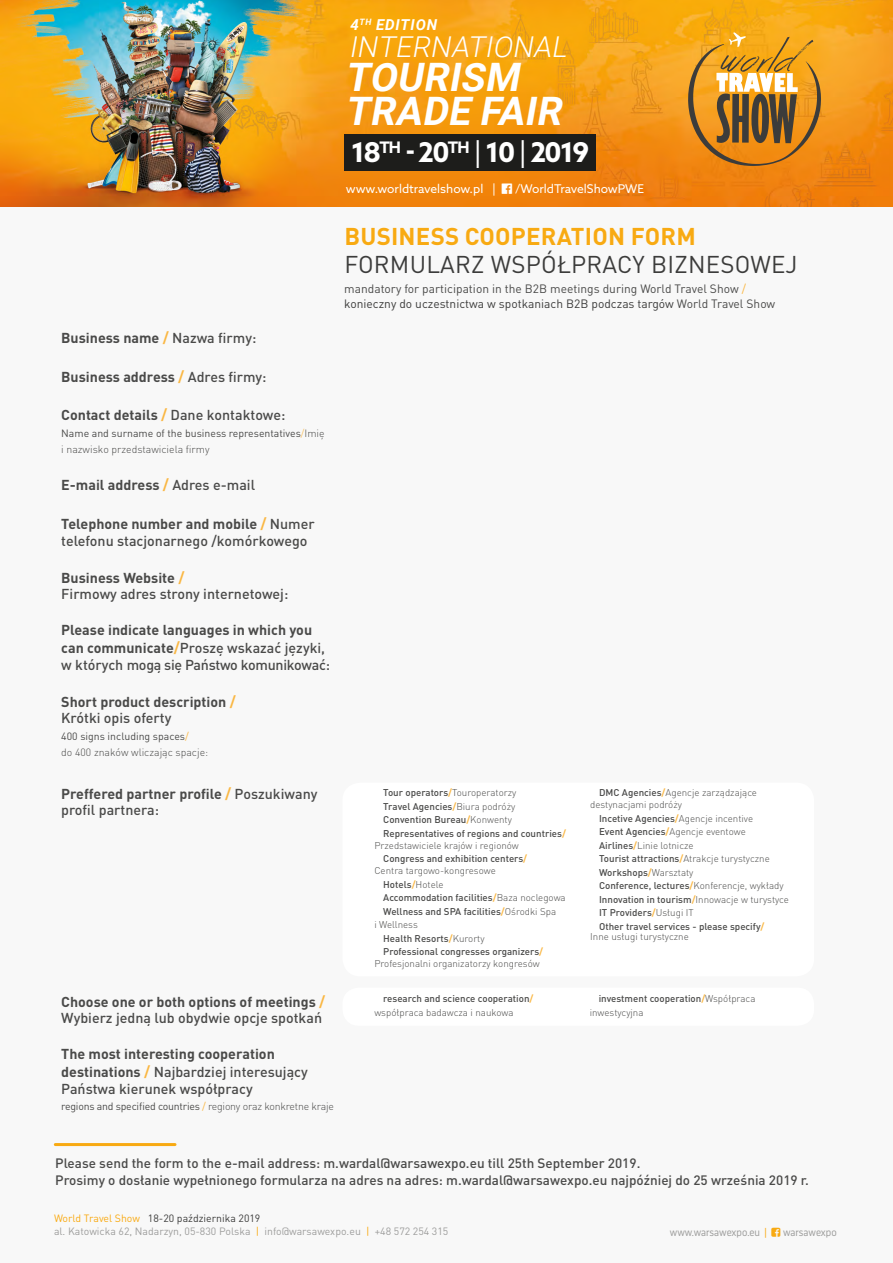
<style>
.page{position:relative;width:893px;height:1263px;background:#f8f8f8}
.page>*{position:absolute;margin:0;border:0;box-sizing:border-box;transform-origin:0 0}
.t1{font:italic 700 39.15px/34px "Roboto";color:#fff}
.t2{font:italic 300 28.8px "Roboto";color:#fff}
.t3{font:700 27.3px "Azo Sans";letter-spacing:-.06em;color:#fff}
.t4{font:24px "DIN Pro";letter-spacing:.01em;color:#3c3c3b}
.t5{font:700 24px "DIN Pro";letter-spacing:.01em;color:#f8aa12}
.t6{font:italic 700 15px "Roboto";letter-spacing:.055em;color:#fff}
.t7{font:500 14.25px/16.5px "DIN Pro";color:#4a4a49}
.t8{font:700 14.25px/18px "DIN Pro";color:#4a4a49}
.t9{font:500 14.25px "DIN Pro";letter-spacing:-.02em;color:#4a4a49}
.t10{font:500 13.5px/16.5px "DIN Pro";color:#4a4a49}
.t11{font:12px/15px "DIN Pro";color:#4a4a49}
.t12{font:12px "Azo Sans";color:#fff}
.t13{font:10.5px/12.6px "DIN Pro";color:#9d9d9c}
.t14{font:10.5px/16.5px "DIN Pro";color:#4a4a49}
.t15{font:10.5px "DIN Pro";letter-spacing:-.02em;color:#4a4a49}
.t16{font:300 10.5px/16.5px "DIN Pro";color:#4a4a49}
.t17{font:300 10.5px "Darwin Pro";color:#9d9d9c}
.t18{font:500 9.75px/13.5px "DIN Pro";color:#4a4a49}
.t19{font:300 9.75px/13.5px "DIN Pro";color:#4a4a49}
.s1{font-weight:400}
.s2{font-size:15px;color:#fab743}
.s3{font-weight:500}
.s4{font-weight:700}
.s5{font-weight:700;font-size:15px;color:#fab743}
.s6{font-weight:300;color:#fab743}
.s7{font-weight:300}
.s8{font-weight:400;color:#fab743}
.s9{color:#fab743}
.s10{color:#3c3c3b}
.s11{font-weight:700;color:#fab743}
.s12{color:#f8aa12}
</style>
<div class="page">
<div style="left:342px;top:783px;width:472px;height:193px;background:#fff;border-radius:18px"></div>
<div style="left:342px;top:988px;width:472px;height:38px;background:#fff;border-radius:16px"></div>
<img style="left:0;top:0;width:893px;height:207px">
<svg style="left:688px;top:32px;width:133px;height:134px"></svg>
<div style="left:344px;top:134px;width:252px;height:37px;background:#1d1d1b"></div>
<hr style="left:55px;top:1143px;width:120px;height:3px;background:#f8aa12">
<svg style="left:502px;top:184px;width:10px;height:10px"></svg>
<h3 class="t6" style="left:350px;top:15px;width:88px">4<sup>TH</sup> EDITION</h3>
<h2 class="t2" style="left:349px;top:27px;width:226px">INTERNATIONAL</h2>
<h1 class="t1" style="left:345px;top:59px;width:226px">TOURISM<br>TRADE FAIR</h1>
<h3 class="t3" style="left:351px;top:134px;width:240px">18<sup>TH</sup> - 20<sup>TH</sup> <span class="s1">|</span> 10 <span class="s1">|</span> 2019</h3>
<p class="t12" style="left:346px;top:181px;width:152px">www.worldtravelshow.pl |</p>
<p class="t12" style="left:515px;top:181px;width:130px">/WorldTravelShowPWE</p>
<h3 class="t5" style="left:344px;top:220px;width:353px">BUSINESS COOPERATION FORM</h3>
<h3 class="t4" style="left:344px;top:248px;width:455px">FORMULARZ WSPÓŁPRACY BIZNESOWEJ</h3>
<h3 class="t8" style="left:61px;top:329px;width:197px">Business name <span class="s2">/</span> <span class="s3">Nazwa firmy:</span></h3>
<h3 class="t8" style="left:61px;top:367px;width:207px">Business address <span class="s2">/</span> <span class="s3">Adres firmy:</span></h3>
<h3 class="t7" style="left:61px;top:406px;width:226px"><span class="s4">Contact details</span> <span class="s5">/</span> Dane kontaktowe:</h3>
<p class="t14" style="left:61px;top:424px;width:265px">Name and surname of the business representatives<span class="s6">/</span><span class="s7">Imię i nazwisko przedstawiciela firmy</span></p>
<h3 class="t8" style="left:61px;top:476px;width:195px">E-mail address <span class="s2">/</span> <span class="s3">Adres e-mail</span></h3>
<h3 class="t7" style="left:61px;top:515px;width:255px"><span class="s4">Telephone number and mobile</span> <span class="s5">/</span> Numer telefonu stacjonarnego /komórkowego</h3>
<h3 class="t7" style="left:61px;top:569px;width:229px"><span class="s4">Business Website</span> <span class="s5">/<br></span>Firmowy adres strony internetowej:</h3>
<h3 class="t8" style="left:61px;top:621px;width:265px">Please indicate languages in which you can communicate<span class="s2">/</span><span class="s3">Proszę wskazać języki,</span></h3>
<h3 class="t9" style="left:61px;top:655px;width:270px">w których mogą się Państwo komunikować:</h3>
<h3 class="t8" style="left:61px;top:693px;width:176px;line-height:16.5px">Short product description <span class="s2">/<br></span><span class="s3">Krótki opis oferty</span></h3>
<p class="t16" style="left:61px;top:727px;width:148px"><span class="s1">400 signs including spaces</span><span class="s8">/<br></span>do 400 znaków wliczając spacje:</p>
<h3 class="t7" style="left:61px;top:785px;width:258px"><span class="s4">Preffered partner profile</span> <span class="s5">/</span> Poszukiwany profil partnera:</h3>
<h3 class="t7" style="left:61px;top:992px;width:265px"><span class="s4">Choose one or both options of meetings</span> <span class="s5">/<br></span>Wybierz jedną lub obydwie opcje spotkań</h3>
<h3 class="t8" style="left:61px;top:1045px;width:248px">The most interesting cooperation destinations <span class="s2">/</span> <span class="s3">Najbardziej interesujący</span></h3>
<h3 class="t7" style="left:61px;top:1080px;width:193px">Państwa kierunek współpracy</h3>
<p class="t15" style="left:61px;top:1099px;width:274px">regions and specified countries <span class="s9">/</span> <span class="s7">regiony oraz konkretne kraje</span></p>
<p class="t11" style="left:344px;top:281px;width:433px">mandatory for participation in the B2B meetings during World Travel Show <span class="s9">/ </span><span class="s10">konieczny do uczestnictwa w spotkaniach B2B podczas targów</span> World Travel Show</p>
<p class="t18" style="left:383px;top:785px;width:184px">Tour operators<span class="s11">/</span><span class="s7">Touroperatorzy<br></span>Travel Agencies<span class="s11">/</span><span class="s7">Biura podróży </span>Convention Bureau<span class="s11">/</span><span class="s7">Konwenty </span>Representatives of regions and countries<span class="s11">/</span></p>
<p class="t19" style="left:383px;top:838px;width:145px;text-indent:-9px">Przedstawiciele krajów i regionów<br><span class="s3">Congress and exhibition centers</span><span class="s11">/</span></p>
<p class="t19" style="left:374px;top:863px;width:123px">Centra targowo-kongresowe</p>
<p class="t18" style="left:383px;top:877px;width:62px">Hotels<span class="s11">/</span><span class="s7">Hotele</span></p>
<p class="t18" style="left:383px;top:890px;width:184px">Accommodation facilities<span class="s11">/</span><span class="s7">Baza noclegowa</span></p>
<p class="t18" style="left:383px;top:904px;width:174px">Wellness and SPA facilities<span class="s11">/</span><span class="s7">Ośrodki Spa</span></p>
<p class="t19" style="left:374px;top:917px;width:45px">i Wellness</p>
<p class="t18" style="left:383px;top:931px;width:103px">Health Resorts<span class="s11">/</span><span class="s7">Kurorty</span></p>
<p class="t18" style="left:383px;top:944px;width:161px">Professional congresses organizers<span class="s11">/</span></p>
<p class="t19" style="left:374px;top:956px;width:167px">Profesjonalni organizatorzy kongresów</p>
<p class="t19" style="left:590px;top:786px;width:168px;line-height:12px;text-indent:9px"><span class="s3">DMC Agencies</span><span class="s11">/</span>Agencje zarządzające destynacjami podróży</p>
<p class="t18" style="left:599px;top:811px;width:191px">Incetive Agencies<span class="s11">/</span><span class="s7">Agencje incentive<br></span>Event Agencies<span class="s11">/</span><span class="s7">Agencje eventowe </span>Airlines<span class="s11">/</span><span class="s7">Linie lotnicze<br></span>Tourist attractions<span class="s11">/</span><span class="s7">Atrakcje turystyczne </span>Workshops<span class="s11">/</span><span class="s7">Warsztaty<br></span>Conference, lectures<span class="s11">/</span><span class="s7">Konferencje, wykłady </span>Innovation in tourism<span class="s11">/</span><span class="s7">Innowacje w turystyce </span>IT Providers<span class="s11">/</span><span class="s7">Usługi IT<br></span>Other travel services - please specify<span class="s11">/</span></p>
<p class="t19" style="left:590px;top:929px;width:100px">Inne usługi turystyczne</p>
<p class="t18" style="left:374px;top:992px;width:161px;text-indent:9px">research and science cooperation<span class="s11">/ </span><span class="s7">współpraca badawcza i naukowa</span></p>
<p class="t19" style="left:590px;top:992px;width:167px;text-indent:9px"><span class="s3">investment cooperation</span><span class="s11">/</span>Współpraca inwestycyjna</p>
<h3 class="t10" style="left:55px;top:1154px;width:755px">Please send the form to the e-mail address: m.wardal@warsawexpo.eu till 25th September 2019.<br>Prosimy o dosłanie wypełnionego formularza na adres na adres: m.wardal@warsawexpo.eu najpóźniej do 25 września 2019 r.</h3>
<p class="t13" style="left:54px;top:1212px;width:396px"><span class="s12">World Travel Show</span> <span class="s10">18-20 października 2019<br></span>al. Katowicka 62, Nadarzyn, 05-830 Polska <span class="s12">|</span> info@warsawexpo.eu <span class="s12">|</span> +48 572 254 315</p>
<p class="t17" style="left:670px;top:1225px;width:99px">www.warsawexpo.eu <span class="s12">|</span></p>
<p class="t17" style="left:783px;top:1225px;width:55px">warsawexpo</p>
</div>
